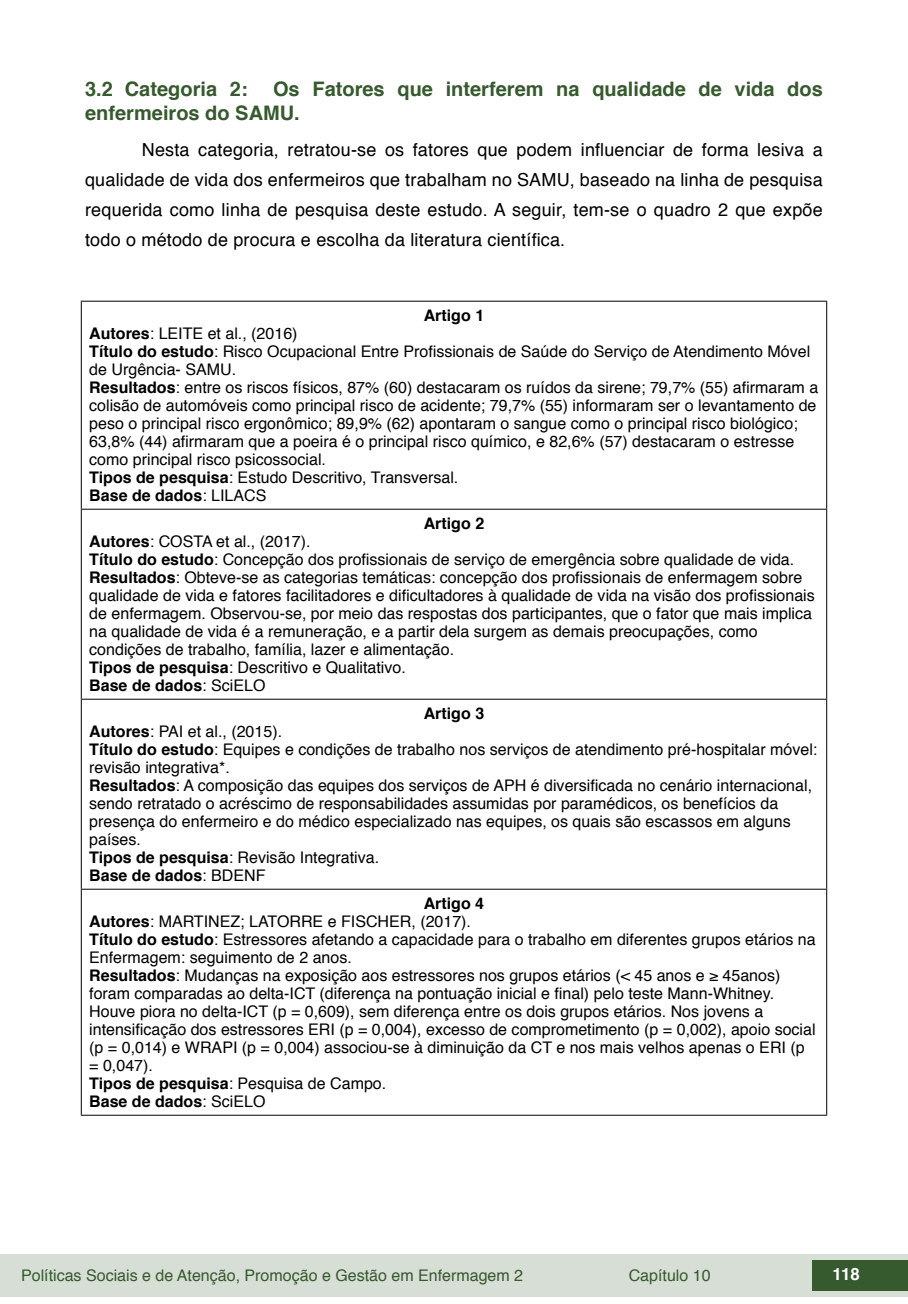
<style>
.page{position:relative;width:908px;height:1304px;background:#fff}
.page>*{position:absolute;margin:0;border:0;box-sizing:border-box;transform-origin:0 0}
.t1{font:700 20px/24px "Helvetica";color:#36592e}
.t2{font:18px/30px "Helvetica";letter-spacing:.01em;color:#000;text-align:justify}
.t3{font:700 16.8px "Helvetica";color:#fff}
.t4{font:16px/18px "Helvetica";color:#000}
.t5{font:16px "Helvetica";color:#36592e}
.t6{font:700 16px "Helvetica";color:#000}
.s1{font-weight:700}
</style>
<div class="page">
<div style="left:0;top:1254px;width:906px;height:43px;background:#d7ded5"></div>
<div style="left:812px;top:1261px;width:95px;height:30px;background:#36592e"></div>
<hr style="left:81px;top:301px;width:745px;height:1px;background:#000">
<hr style="left:81px;top:302px;width:1px;height:207px;background:#000">
<hr style="left:825px;top:302px;width:1px;height:207px;background:#000">
<hr style="left:81px;top:509px;width:745px;height:1px;background:#000">
<hr style="left:81px;top:510px;width:1px;height:189px;background:#000">
<hr style="left:825px;top:510px;width:1px;height:189px;background:#000">
<hr style="left:81px;top:699px;width:745px;height:1px;background:#000">
<hr style="left:81px;top:700px;width:1px;height:189px;background:#000">
<hr style="left:825px;top:700px;width:1px;height:189px;background:#000">
<hr style="left:81px;top:889px;width:745px;height:1px;background:#000">
<hr style="left:81px;top:890px;width:1px;height:225px;background:#000">
<hr style="left:825px;top:890px;width:1px;height:225px;background:#000">
<hr style="left:81px;top:1115px;width:745px;height:1px;background:#000">
<p class="t1" style="left:85px;top:77px;width:739px;text-indent:188px">Os Fatores que interferem na qualidade de vida dos enfermeiros do SAMU.</p>
<p class="t2" style="left:85px;top:135px;width:738px;text-indent:57px">Nesta categoria, retratou-se os fatores que podem influenciar de forma lesiva a qualidade de vida dos enfermeiros que trabalham no SAMU, baseado na linha de pesquisa requerida como linha de pesquisa deste estudo. A seguir, tem-se o quadro 2 que expõe todo o método de procura e escolha da literatura científica.</p>
<p class="t1" style="left:85px;top:77px;width:164px">3.2 Categoria 2:</p>
<p class="t6" style="left:423px;top:303px;width:62px">Artigo 1</p>
<p class="t4" style="left:89px;top:325px;width:730px"><span class="s1">Autores</span>: LEITE et al., (2016)<br><span class="s1">Título do estudo</span>: Risco Ocupacional Entre Profissionais de Saúde do Serviço de Atendimento Móvel de Urgência- SAMU.<br><span class="s1">Resultados</span>: entre os riscos físicos, 87% (60) destacaram os ruídos da sirene; 79,7% (55) afirmaram a colisão de automóveis como principal risco de acidente; 79,7% (55) informaram ser o levantamento de peso o principal risco ergonômico; 89,9% (62) apontaram o sangue como o principal risco biológico; 63,8% (44) afirmaram que a poeira é o principal risco químico, e 82,6% (57) destacaram o estresse como principal risco psicossocial.<br><span class="s1">Tipos de pesquisa</span>: Estudo Descritivo, Transversal.<br><span class="s1">Base de dados</span>: LILACS</p>
<p class="t6" style="left:423px;top:511px;width:62px">Artigo 2</p>
<p class="t4" style="left:89px;top:533px;width:726px"><span class="s1">Autores</span>: COSTA et al., (2017).<br><span class="s1">Título do estudo</span>: Concepção dos profissionais de serviço de emergência sobre qualidade de vida.<br><span class="s1">Resultados</span>: Obteve-se as categorias temáticas: concepção dos profissionais de enfermagem sobre qualidade de vida e fatores facilitadores e dificultadores à qualidade de vida na visão dos profissionais de enfermagem. Observou-se, por meio das respostas dos participantes, que o fator que mais implica na qualidade de vida é a remuneração, e a partir dela surgem as demais preocupações, como condições de trabalho, família, lazer e alimentação.<br><span class="s1">Tipos de pesquisa</span>: Descritivo e Qualitativo.<br><span class="s1">Base de dados</span>: SciELO</p>
<p class="t6" style="left:423px;top:701px;width:62px">Artigo 3</p>
<p class="t4" style="left:89px;top:723px;width:729px"><span class="s1">Autores</span>: PAI et al., (2015).<br><span class="s1">Título do estudo</span>: Equipes e condições de trabalho nos serviços de atendimento pré-hospitalar móvel: revisão integrativa*.<br><span class="s1">Resultados</span>: A composição das equipes dos serviços de APH é diversificada no cenário internacional, sendo retratado o acréscimo de responsabilidades assumidas por paramédicos, os benefícios da presença do enfermeiro e do médico especializado nas equipes, os quais são escassos em alguns países.<br><span class="s1">Tipos de pesquisa</span>: Revisão Integrativa.<br><span class="s1">Base de dados</span>: BDENF</p>
<p class="t4" style="left:89px;top:895px;width:727px;text-indent:334px"><span class="s1">Artigo 4<br>Autores</span>: MARTINEZ; LATORRE e FISCHER, (2017).<br><span class="s1">Título do estudo</span>: Estressores afetando a capacidade para o trabalho em diferentes grupos etários na Enfermagem: seguimento de 2 anos.<br><span class="s1">Resultados</span>: Mudanças na exposição aos estressores nos grupos etários (&lt; 45 anos e ≥ 45anos) foram comparadas ao delta-ICT (diferença na pontuação inicial e final) pelo teste Mann-Whitney.<br>Houve piora no delta-ICT (p = 0,609), sem diferença entre os dois grupos etários. Nos jovens a intensificação dos estressores ERI (p = 0,004), excesso de comprometimento (p = 0,002), apoio social (p = 0,014) e WRAPI (p = 0,004) associou-se à diminuição da CT e nos mais velhos apenas o ERI (p = 0,047).<br><span class="s1">Tipos de pesquisa</span>: Pesquisa de Campo.<br><span class="s1">Base de dados</span>: SciELO</p>
<p class="t5" style="left:21px;top:1263px;width:503px">Políticas Sociais e de Atenção, Promoção e Gestão em Enfermagem 2</p>
<p class="t5" style="left:628px;top:1263px;width:83px">Capítulo 10</p>
<p class="t3" style="left:832px;top:1261px;width:29px">118</p>
</div>
